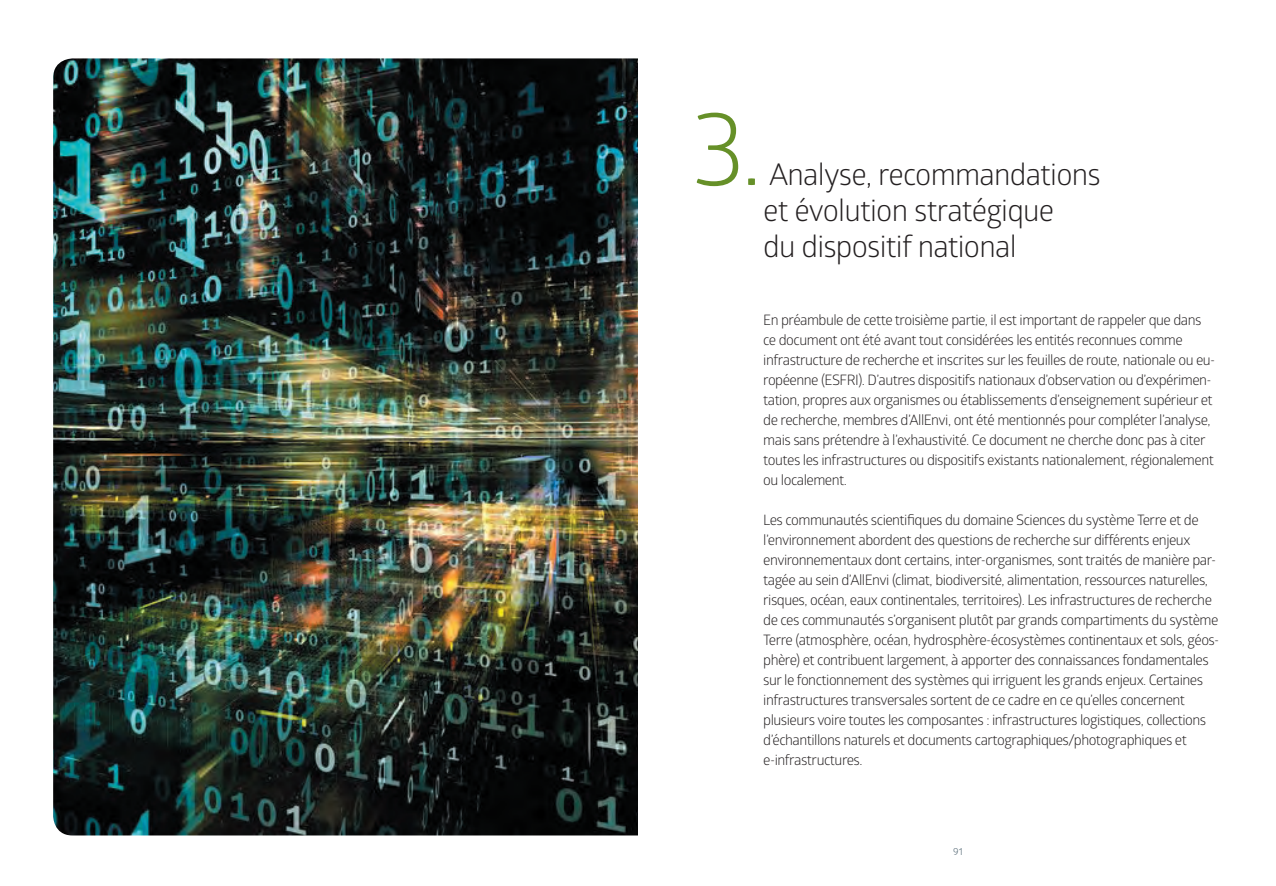
<style>
.page{position:relative;width:1276px;height:886px;background:#fff}
.page>*{position:absolute;margin:0;border:0;box-sizing:border-box;transform-origin:0 0}
.grand_titre{font:105px "Glober";color:#669028}
.grand_titre-2{font:30px "Glober";letter-spacing:-.025em;color:#231f20}
.chapo_2{font:14.38px/20px "Glober";letter-spacing:-.035em;color:#231f20}
.t1{font:10px "Glober";color:#455b68}
</style>
<div class="page">
<img style="left:53px;top:58px;width:585px;height:777px">
<p class="grand_titre" style="left:691px;top:74px;width:73px">3.</p>
<p class="grand_titre-2" style="left:769px;top:154px;width:333px">Analyse, recommandations</p>
<p class="grand_titre-2" style="left:763px;top:190px;width:292px">et évolution stratégique</p>
<p class="grand_titre-2" style="left:763px;top:226px;width:255px">du dispositif national</p>
<p class="chapo_2" style="left:763px;top:309px;width:454px">En préambule de cette troisième partie, il est important de rappeler que dans ce document ont été avant tout considérées les entités reconnues comme infrastructure de recherche et inscrites sur les feuilles de route, nationale ou eu&shy;ropéenne (ESFRI). D’autres dispositifs nationaux d’observation ou d’expérimen&shy;tation, propres aux organismes ou établissements d’enseignement supérieur et de recherche, membres d’AllEnvi, ont été mentionnés pour compléter l’analyse, mais sans prétendre à l’exhaustivité. Ce document ne cherche donc pas à citer toutes les infrastructures ou dispositifs existants nationalement, régionalement ou localement.</p>
<p class="chapo_2" style="left:763px;top:509px;width:457px">Les communautés scientifiques du domaine Sciences du système Terre et de l’environnement abordent des questions de recherche sur différents enjeux environnementaux dont certains, inter-organismes, sont traités de manière par&shy;tagée au sein d’AllEnvi (climat, biodiversité, alimentation, ressources naturelles, risques, océan, eaux continentales, territoires). Les infrastructures de recherche de ces communautés s’organisent plutôt par grands compartiments du système Terre (atmosphère, océan, hydrosphère-écosystèmes continentaux et sols, géos&shy;phère) et contribuent largement, à apporter des connaissances fondamentales sur le fonctionnement des systèmes qui irriguent les grands enjeux. Certaines infrastructures transversales sortent de ce cadre en ce qu’elles concernent plusieurs voire toutes les composantes : infrastructures logistiques, collections d’échantillons naturels et documents cartographiques/photographiques et e-infrastructures.</p>
<p class="t1" style="left:953px;top:844px;width:11px">91</p>
</div>
